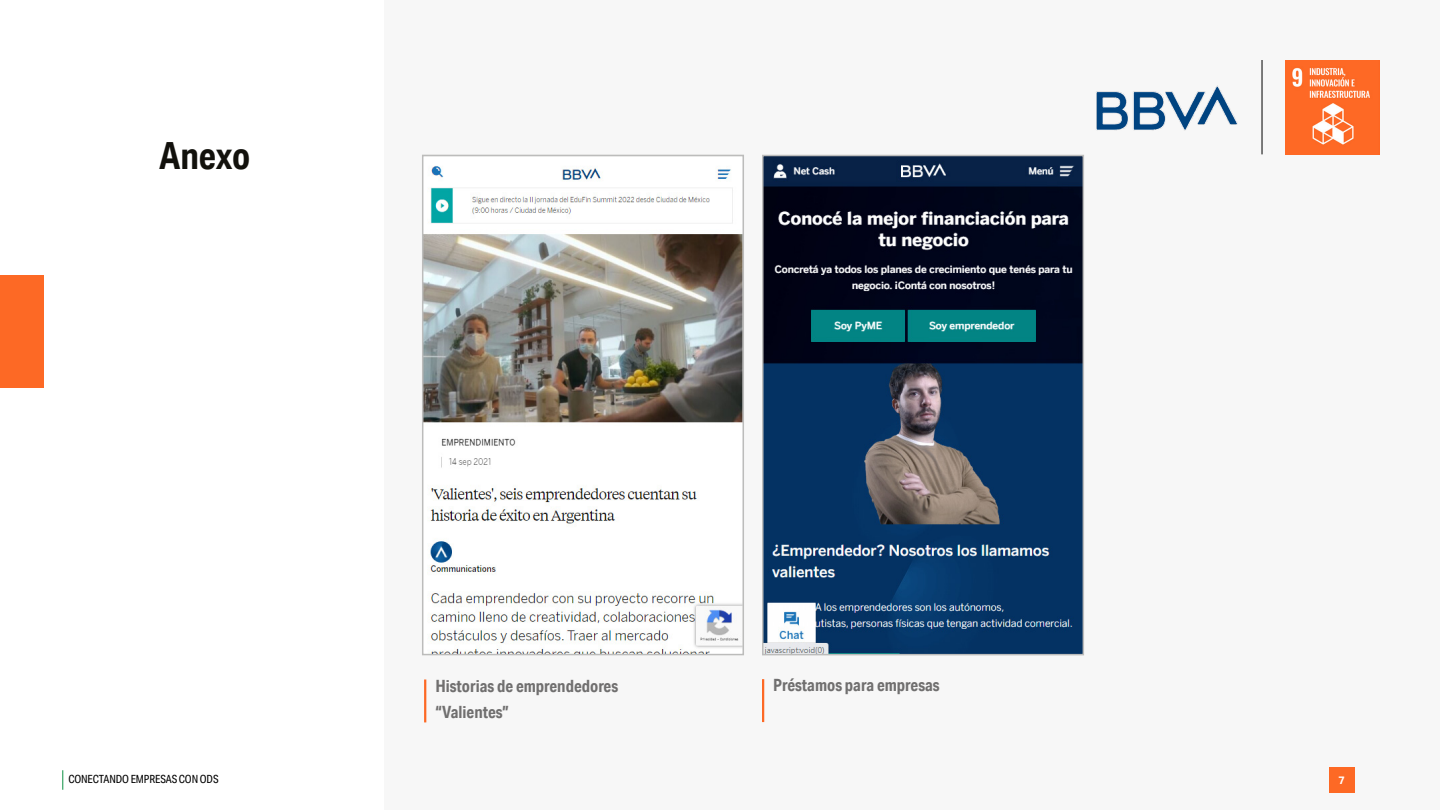
<style>
.page{position:relative;width:1440px;height:810px;background:#fff}
.page>*{position:absolute;margin:0;border:0;box-sizing:border-box;transform-origin:0 0}
.t1{font:700 37.5px "Aktiv Grotesk Cd";letter-spacing:-.005em;color:#12110c}
.t2{font:700 16.88px/26.2px "Aktiv Grotesk Cd";color:#706f6f}
.t3{font:11.25px "Aktiv Grotesk Cd";letter-spacing:-.01em;color:#000}
.t4{font:700 10.88px "Aktiv Grotesk";color:#fff}
</style>
<div class="page">
<div style="left:384px;top:0;width:1056px;height:810px;background:#f7f7f7"></div>
<hr style="left:1262px;top:60px;width:1px;height:94px;background:#000">
<svg style="left:62px;top:770px;width:1px;height:20px"></svg>
<img style="left:1285px;top:60px;width:95px;height:95px">
<div style="left:1329px;top:767px;width:25px;height:26px;background:#fd6925"></div>
<img style="left:1096px;top:85px;width:142px;height:46px">
<hr style="left:424px;top:680px;width:2px;height:42px;background:#fd6925">
<img style="left:425px;top:166px;width:316px;height:486px">
<div style="left:422px;top:155px;width:322px;height:500px;border:2px solid #bcbcbb"></div>
<hr style="left:762px;top:679px;width:2px;height:43px;background:#fd6925">
<div style="left:0;top:276px;width:44px;height:112px;background:#fd6925"></div>
<img style="left:765px;top:158px;width:316px;height:494px">
<div style="left:762px;top:155px;width:322px;height:500px;border:2px solid #bcbcbb"></div>
<h1 class="t1" style="left:159px;top:133px;width:93px">Anexo</h1>
<p class="t2" style="left:435px;top:672px;width:184px">Historias de emprendedores “Valientes”</p>
<p class="t2" style="left:773px;top:672px;width:168px">Préstamos para empresas</p>
<p class="t3" style="left:68px;top:773px;width:152px">CONECTANDO EMPRESAS CON ODS</p>
<p class="t4" style="left:1338px;top:774px;width:8px">7</p>
</div>
